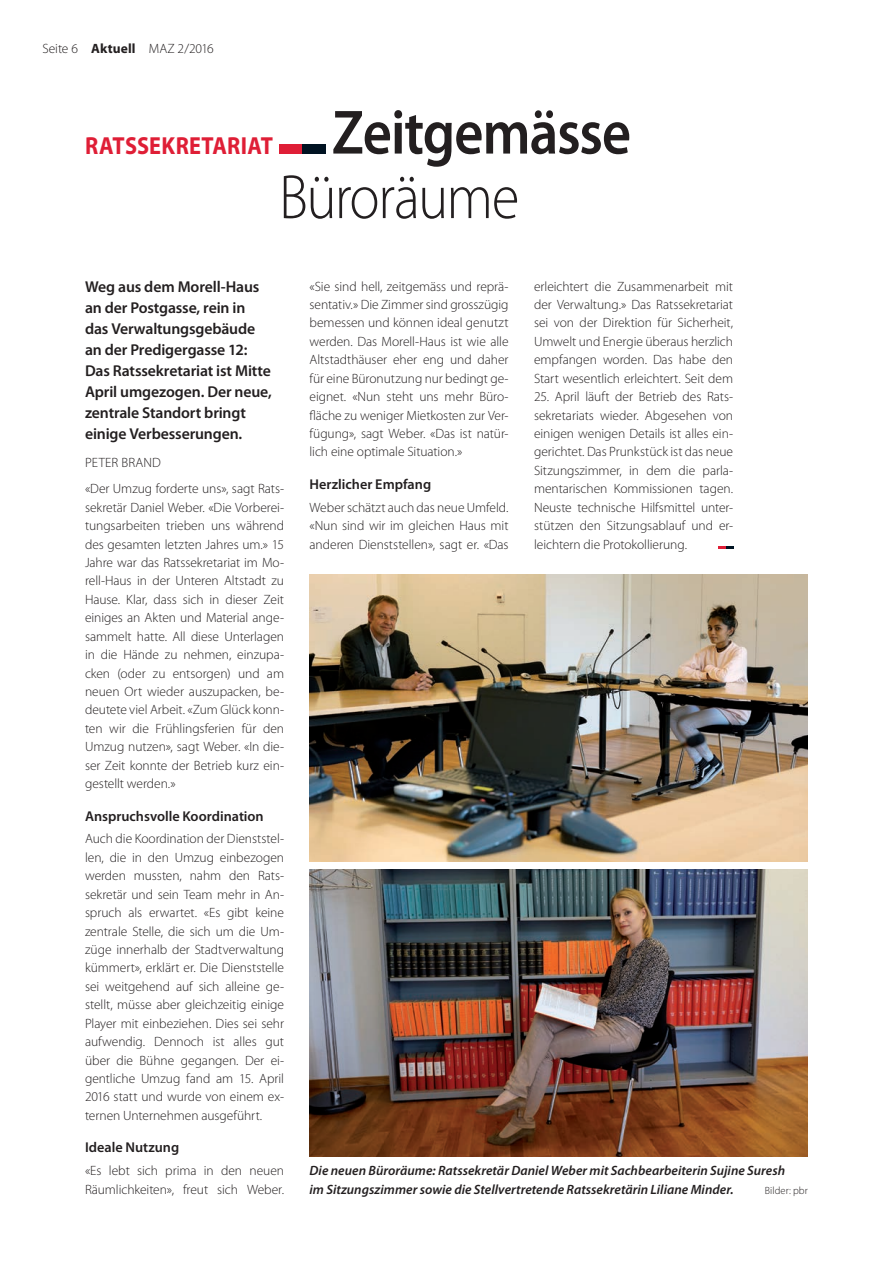
<style>
.page{position:relative;width:893px;height:1263px;background:#fff}
.page>*{position:absolute;margin:0;border:0;box-sizing:border-box;transform-origin:0 0}
.t1{font:600 63px "Myriad Pro";letter-spacing:-.02em;color:#231f20;scale:.9 1}
.t2{font:300 63px "Myriad Pro";letter-spacing:-.025em;color:#231f20;scale:.9 1}
.t3{font:700 24.75px "Myriad Pro";letter-spacing:.01em;color:#df1e36;scale:.9 1}
.t4{font:600 15.75px/21px "Myriad Pro";letter-spacing:-.01em;color:#231f20}
.t5{font:600 14.25px "Myriad Pro";color:#231f20}
.t6{font:300 13.5px/18.5px "Myriad Pro";letter-spacing:-.005em;color:#231f20;text-align:justify}
.t7{font:italic 600 13.5px/18.5px "Myriad Pro";letter-spacing:.005em;color:#231f20}
.t8{font:300 10.5px "Myriad Pro";letter-spacing:.005em;color:#231f20}
.s1{font-weight:700}
</style>
<div class="page">
<div style="left:279px;top:144px;width:24px;height:9px;background:#df1e36"></div>
<div style="left:303px;top:144px;width:23px;height:9px;background:#001322"></div>
<svg style="left:719px;top:546px;width:14px;height:3px"></svg>
<img style="left:310px;top:869px;width:498px;height:288px">
<img style="left:310px;top:574px;width:498px;height:288px">
<p class="t6" style="left:43px;top:39px;width:173px">Seite 6 <span class="s1">Aktuell</span> MAZ 2/2016</p>
<h2 class="t3" style="left:85px;top:129px;width:210px">RATSSEKRETARIAT</h2>
<h1 class="t1" style="left:332px;top:92px;width:334px">Zeitgemässe</h1>
<h1 class="t2" style="left:279px;top:162px;width:268px">Büroräume</h1>
<p class="t4" style="left:85px;top:276px;width:188px">Weg aus dem Morell-Haus an der Postgasse, rein in das Verwaltungsgebäude an der Predigergasse 12:<br>Das Ratssekretariat ist Mitte<br>April umgezogen. Der neue, zentrale Standort bringt einige Verbesserungen.</p>
<p class="t6" style="left:85px;top:450px;width:200px;line-height:26px">PETER BRAND<br>«Der Umzug forderte uns», sagt Rats-</p>
<p class="t6" style="left:85px;top:498px;width:201px">sekretär Daniel Weber. «Die Vorberei&shy;tungsarbeiten trieben uns während des gesamten letzten Jahres um.» 15<br>Jahre war das Ratssekretariat im Mo&shy;rell-Haus in der Unteren Altstadt zu Hause. Klar, dass sich in dieser Zeit einiges an Akten und Material ange&shy;sammelt hatte. All diese Unterlagen in die Hände zu nehmen, einzupa&shy;cken (oder zu entsorgen) und am neuen Ort wieder auszupacken, be&shy;deutete viel Arbeit. «Zum Glück konn&shy;ten wir die Frühlingsferien für den Umzug nutzen», sagt Weber. «In die&shy;ser Zeit konnte der Betrieb kurz ein&shy;gestellt werden.»</p>
<p class="t5" style="left:85px;top:807px;width:180px">Anspruchsvolle Koordination</p>
<p class="t6" style="left:85px;top:830px;width:201px">Auch die Koordination der Dienststel&shy;len, die in den Umzug einbezogen werden mussten, nahm den Rats&shy;sekretär und sein Team mehr in An&shy;spruch als erwartet. «Es gibt keine zentrale Stelle, die sich um die Um&shy;züge innerhalb der Stadtverwaltung kümmert», erklärt er. Die Dienststelle sei weitgehend auf sich alleine ge&shy;stellt, müsse aber gleichzeitig einige Player mit einbeziehen. Dies sei sehr aufwendig. Dennoch ist alles gut über die Bühne gegangen. Der ei&shy;gentliche Umzug fand am 15. April 2016 statt und wurde von einem ex&shy;ternen Unternehmen ausgeführt.</p>
<p class="t5" style="left:85px;top:1138px;width:96px">Ideale Nutzung</p>
<p class="t6" style="left:85px;top:1162px;width:200px">«Es lebt sich prima in den neuen<br>Räumlichkeiten», freut sich Weber.</p>
<p class="t6" style="left:310px;top:277px;width:200px">«Sie sind hell, zeitgemäss und reprä&shy;sentativ.» Die Zimmer sind grosszügig bemessen und können ideal genutzt werden. Das Morell-Haus ist wie alle Altstadthäuser eher eng und daher für eine Büronutzung nur bedingt ge&shy;eignet. «Nun steht uns mehr Büro&shy;fläche zu weniger Mietkosten zur Ver&shy;fügung», sagt Weber. «Das ist natür&shy;lich eine optimale Situation.»</p>
<p class="t5" style="left:310px;top:475px;width:123px">Herzlicher Empfang</p>
<p class="t6" style="left:310px;top:498px;width:201px">Weber schätzt auch das neue Umfeld. «Nun sind wir im gleichen Haus mit anderen Dienststellen», sagt er. «Das</p>
<p class="t6" style="left:534px;top:277px;width:201px">erleichtert die Zusammenarbeit mit der Verwaltung.» Das Ratssekretariat sei von der Direktion für Sicherheit, Umwelt und Energie überaus herzlich empfangen worden. Das habe den Start wesentlich erleichtert. Seit dem</p>
<p class="t6" style="left:534px;top:388px;width:201px">25. April läuft der Betrieb des Rats&shy;sekretariats wieder. Abgesehen von einigen wenigen Details ist alles ein&shy;gerichtet. Das Prunkstück ist das neue Sitzungszimmer, in dem die parla&shy;mentarischen Kommissionen tagen.<br>Neuste technische Hilfsmittel unter&shy;stützen den Sitzungsablauf und er&shy;leichtern die Protokollierung.</p>
<p class="t7" style="left:310px;top:1161px;width:477px">Die neuen Büroräume: Ratssekretär Daniel Weber mit Sachbearbeiterin Sujine Suresh im Sitzungszimmer sowie die Stellvertretende Ratssekretärin Liliane Minder.</p>
<p class="t8" style="left:765px;top:1184px;width:44px">Bilder: pbr</p>
</div>
